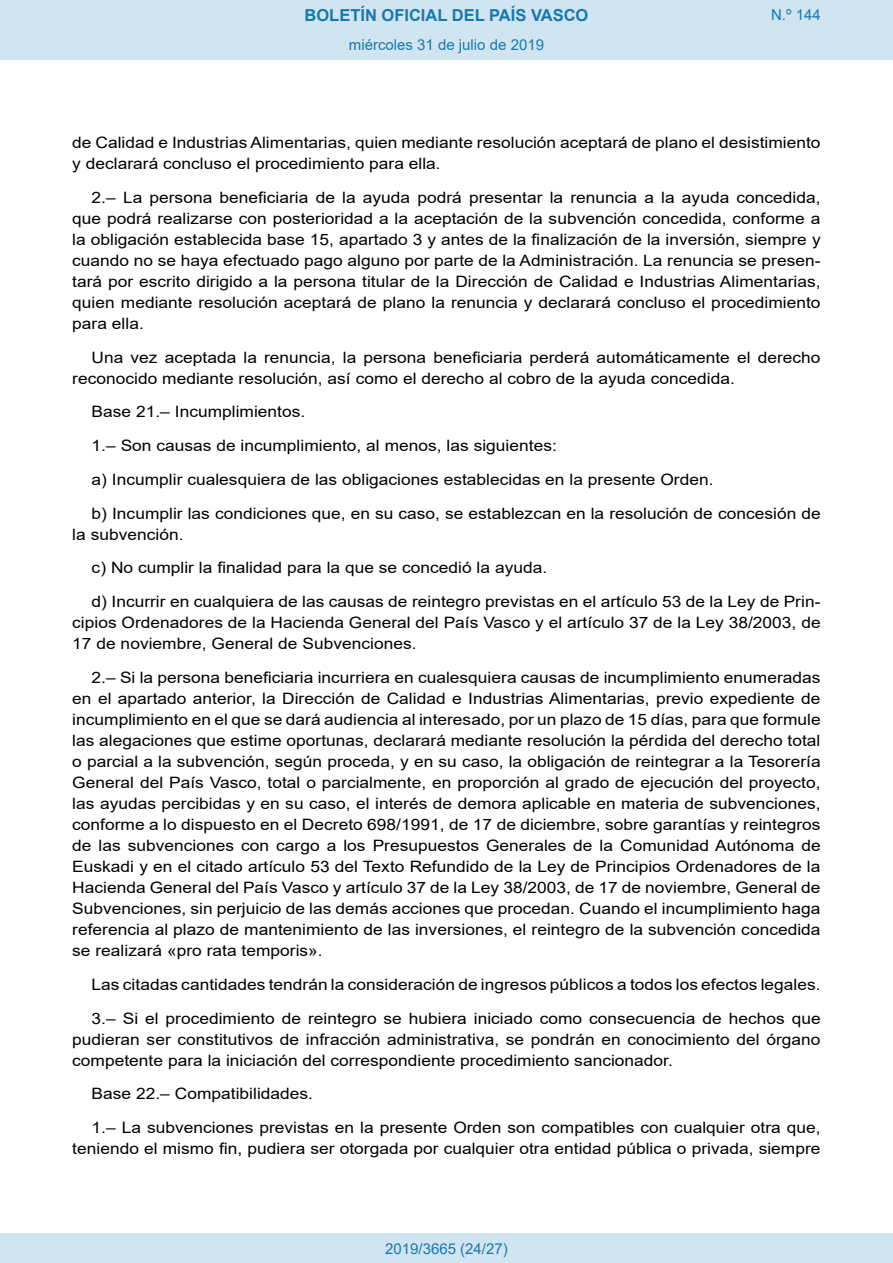
<style>
.page{position:relative;width:893px;height:1263px;background:#fff}
.page>*{position:absolute;margin:0;border:0;box-sizing:border-box;transform-origin:0 0}
.t1{font:700 16.5px "Arial";color:#1879ad}
.BOPVDetalle{font:15.6px/21px "Arial";color:#000;text-align:justify;scale:1.11 1}
.Paginacion_Centro{font:15px "Arial";color:#1879ad}
</style>
<div class="page">
<div style="left:0;top:0;width:893px;height:60px;background:#d0e5f0"></div>
<div style="left:0;top:1233px;width:893px;height:30px;background:#d0e5f0"></div>
<p class="t1" style="left:305px;top:3px;width:285px">BOLETÍN OFICIAL DEL PAÍS VASCO</p>
<p class="Paginacion_Centro" style="left:349px;top:35px;width:197px">miércoles 31 de julio de 2019</p>
<p class="Paginacion_Centro" style="left:771px;top:5px;width:51px">N.º 144</p>
<p class="BOPVDetalle" style="left:72px;top:132px;width:676px">de Calidad e Industrias Alimentarias, quien mediante resolución aceptará de plano el desistimiento y declarará concluso el procedimiento para ella.</p>
<p class="BOPVDetalle" style="left:72px;top:187px;width:676px;text-indent:19px">2.– La persona beneficiaria de la ayuda podrá presentar la renuncia a la ayuda concedida, que podrá realizarse con posterioridad a la aceptación de la subvención concedida, conforme a la obligación establecida base 15, apartado 3 y antes de la finalización de la inversión, siempre y cuando no se haya efectuado pago alguno por parte de la Administración. La renuncia se presen&shy;tará por escrito dirigido a la persona titular de la Dirección de Calidad e Industrias Alimentarias, quien mediante resolución aceptará de plano la renuncia y declarará concluso el procedimiento para ella.</p>
<p class="BOPVDetalle" style="left:72px;top:347px;width:676px;text-indent:19px">Una vez aceptada la renuncia, la persona beneficiaria perderá automáticamente el derecho reconocido mediante resolución, así como el derecho al cobro de la ayuda concedida.</p>
<p class="BOPVDetalle" style="left:92px;top:401px;width:194px">Base 21.– Incumplimientos.</p>
<p class="BOPVDetalle" style="left:92px;top:435px;width:421px">1.– Son causas de incumplimiento, al menos, las siguientes:</p>
<p class="BOPVDetalle" style="left:92px;top:469px;width:562px">a) Incumplir cualesquiera de las obligaciones establecidas en la presente Orden.</p>
<p class="BOPVDetalle" style="left:72px;top:503px;width:676px;text-indent:19px">b) Incumplir las condiciones que, en su caso, se establezcan en la resolución de concesión de la subvención.</p>
<p class="BOPVDetalle" style="left:92px;top:557px;width:412px">c) No cumplir la finalidad para la que se concedió la ayuda.</p>
<p class="BOPVDetalle" style="left:72px;top:591px;width:676px;text-indent:19px">d) Incurrir en cualquiera de las causas de reintegro previstas en el artículo 53 de la Ley de Prin&shy;cipios Ordenadores de la Hacienda General del País Vasco y el artículo 37 de la Ley 38/2003, de 17 de noviembre, General de Subvenciones.</p>
<p class="BOPVDetalle" style="left:72px;top:667px;width:676px;text-indent:19px">2.– Si la persona beneficiaria incurriera en cualesquiera causas de incumplimiento enumeradas en el apartado anterior, la Dirección de Calidad e Industrias Alimentarias, previo expediente de incumplimiento en el que se dará audiencia al interesado, por un plazo de 15 días, para que formule las alegaciones que estime oportunas, declarará mediante resolución la pérdida del derecho total o parcial a la subvención, según proceda, y en su caso, la obligación de reintegrar a la Tesorería General del País Vasco, total o parcialmente, en proporción al grado de ejecución del proyecto, las ayudas percibidas y en su caso, el interés de demora aplicable en materia de subvenciones, conforme a lo dispuesto en el Decreto 698/1991, de 17 de diciembre, sobre garantías y reintegros de las subvenciones con cargo a los Presupuestos Generales de la Comunidad Autónoma de Euskadi y en el citado artículo 53 del Texto Refundido de la Ley de Principios Ordenadores de la Hacienda General del País Vasco y artículo 37 de la Ley 38/2003, de 17 de noviembre, General de Subvenciones, sin perjuicio de las demás acciones que procedan. Cuando el incumplimiento haga referencia al plazo de mantenimiento de las inversiones, el reintegro de la subvención concedida se realizará «pro rata temporis».</p>
<p class="BOPVDetalle" style="left:92px;top:974px;width:658px">Las citadas cantidades tendrán la consideración de ingresos públicos a todos los efectos legales.</p>
<p class="BOPVDetalle" style="left:72px;top:1007px;width:676px;text-indent:19px">3.– Si el procedimiento de reintegro se hubiera iniciado como consecuencia de hechos que pudieran ser constitutivos de infracción administrativa, se pondrán en conocimiento del órgano competente para la iniciación del correspondiente procedimiento sancionador.</p>
<p class="BOPVDetalle" style="left:92px;top:1083px;width:201px">Base 22.– Compatibilidades.</p>
<p class="BOPVDetalle" style="left:72px;top:1117px;width:676px;text-align:right">1.– La subvenciones previstas en la presente Orden son compatibles con cualquier otra que, teniendo el mismo fin, pudiera ser otorgada por cualquier otra entidad pública o privada, siempre</p>
<p class="Paginacion_Centro" style="left:385px;top:1238px;width:124px">2019/3665 (24/27)</p>
</div>
